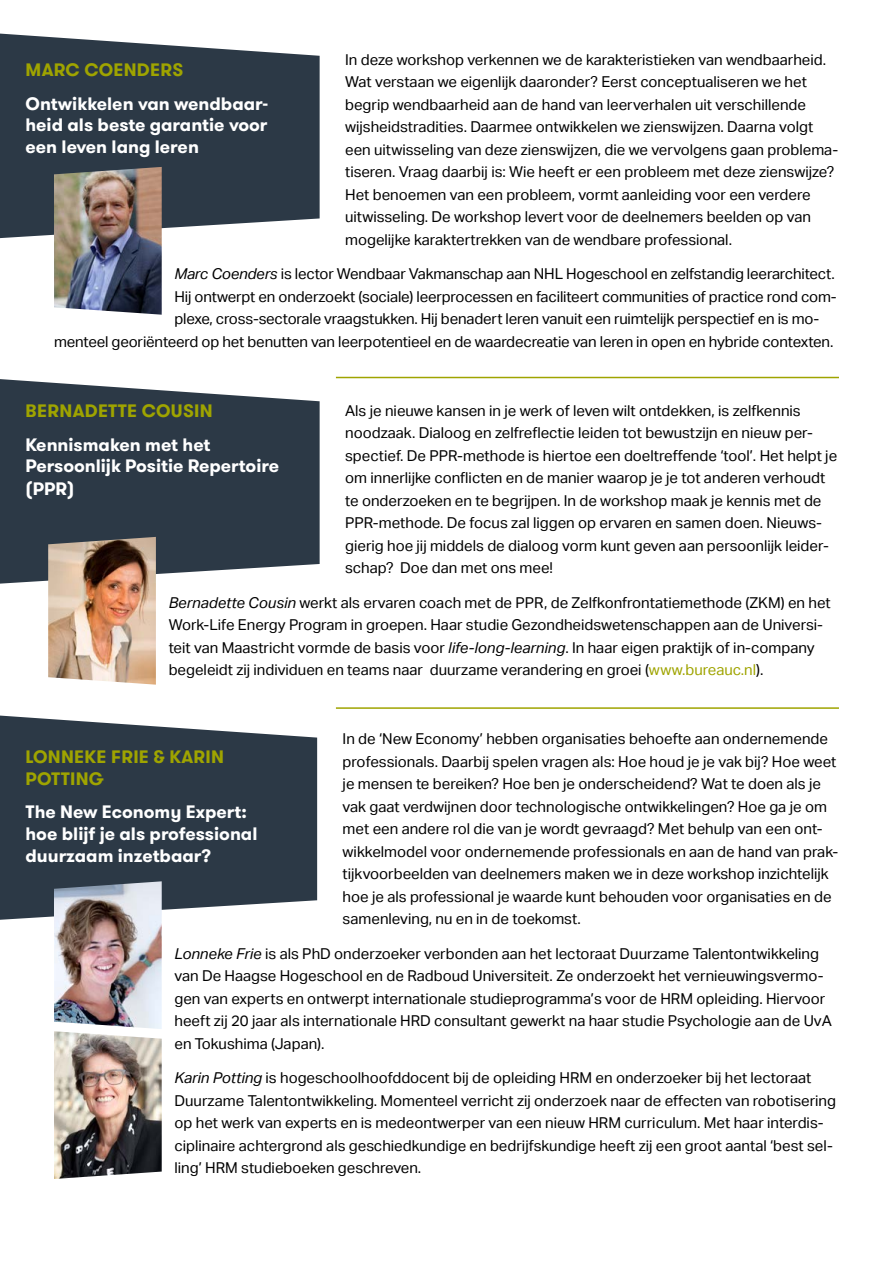
<style>
.page{position:relative;width:893px;height:1263px;background:#fff}
.page>*{position:absolute;margin:0;border:0;box-sizing:border-box;transform-origin:0 0}
.t1{font:700 18px/21.6px "GT Walsheim Pro";color:#fff}
.t2{font:700 18px/21.6px "GT Walsheim Pro";letter-spacing:.015em;color:#9fa400}
.t3{font:15px/22.5px "Aktiv Grotesk";color:#000}
.s1{font-style:italic}
.s2{color:#9fa400}
</style>
<div class="page">
<svg style="left:0;top:715px;width:317px;height:205px;background:#414c58"></svg>
<svg style="left:0;top:379px;width:320px;height:205px;background:#414c58"></svg>
<svg style="left:0;top:34px;width:320px;height:204px;background:#414c58"></svg>
<hr style="left:336px;top:377px;width:503px;height:1px;background:#9fa400">
<hr style="left:336px;top:707px;width:503px;height:2px;background:#9fa400">
<img style="left:54px;top:167px;width:108px;height:148px">
<img style="left:48px;top:537px;width:108px;height:148px">
<img style="left:54px;top:881px;width:108px;height:148px">
<img style="left:54px;top:1031px;width:108px;height:148px">
<p class="t3" style="left:345px;top:48px;width:495px">In deze workshop verkennen we de karakteristieken van wendbaarheid.<br>Wat verstaan we eigenlijk daaronder? Eerst conceptualiseren we het begrip wendbaarheid aan de hand van leerverhalen uit verschillende wijsheidstradities. Daarmee ontwikkelen we zienswijzen. Daarna volgt een uitwisseling van deze zienswijzen, die we vervolgens gaan problema&shy;tiseren. Vraag daarbij is: Wie heeft er een probleem met deze zienswijze?<br>Het benoemen van een probleem, vormt aanleiding voor een verdere uitwisseling. De workshop levert voor de deelnemers beelden op van mogelijke karaktertrekken van de wendbare professional.</p>
<p class="t3" style="left:174px;top:263px;width:662px"><span class="s1">Marc Coenders</span> is lector Wendbaar Vakmanschap aan NHL Hogeschool en zelfstandig leerarchitect.</p>
<p class="t3" style="left:174px;top:285px;width:664px">Hij ontwerpt en onderzoekt (sociale) leerprocessen en faciliteert communities of practice rond com-</p>
<p class="t3" style="left:174px;top:308px;width:646px">plexe, cross-sectorale vraagstukken. Hij benadert leren vanuit een ruimtelijk perspectief en is mo-</p>
<p class="t3" style="left:54px;top:330px;width:781px">menteel georiënteerd op het benutten van leerpotentieel en de waardecreatie van leren in open en hybride contexten.</p>
<p class="t2" style="left:26px;top:59px;width:159px">MARC COENDERS</p>
<p class="t1" style="left:26px;top:93px;width:244px;text-align:justify">Ontwikkelen van wendbaar&shy;heid als beste garantie voor een leven lang leren</p>
<p class="t2" style="left:26px;top:400px;width:189px">BERNADETTE COUSIN</p>
<p class="t1" style="left:26px;top:433px;width:255px;line-height:22px">Kennismaken met het<br>Persoonlijk Positie Repertoire (PPR)</p>
<p class="t3" style="left:345px;top:399px;width:494px">Als je nieuwe kansen in je werk of leven wilt ontdekken, is zelfkennis noodzaak. Dialoog en zelfreflectie leiden tot bewustzijn en nieuw per&shy;spectief. De PPR-methode is hiertoe een doeltreffende ‘tool’. Het helpt je om innerlijke conflicten en de manier waarop je je tot anderen verhoudt te onderzoeken en te begrijpen. In de workshop maak je kennis met de PPR-methode. De focus zal liggen op ervaren en samen doen. Nieuws&shy;gierig hoe jij middels de dialoog vorm kunt geven aan persoonlijk leider&shy;schap? Doe dan met ons mee!</p>
<p class="t3" style="left:169px;top:591px;width:664px"><span class="s1">Bernadette Cousin</span> werkt als ervaren coach met de PPR, de Zelfkonfrontatiemethode (ZKM) en het Work-Life Energy Program in groepen. Haar studie Gezondheidswetenschappen aan de Universi&shy;teit van Maastricht vormde de basis voor <span class="s1">life-long-learning</span>. In haar eigen praktijk of in-company begeleidt zij individuen en teams naar duurzame verandering en groei (<span class="s2">www.bureauc.nl</span>).</p>
<p class="t3" style="left:343px;top:728px;width:497px">In de ‘New Economy’ hebben organisaties behoefte aan ondernemende professionals. Daarbij spelen vragen als: Hoe houd je je vak bij? Hoe weet je mensen te bereiken? Hoe ben je onderscheidend? Wat te doen als je vak gaat verdwijnen door technologische ontwikkelingen? Hoe ga je om met een andere rol die van je wordt gevraagd? Met behulp van een ont&shy;wikkelmodel voor ondernemende professionals en aan de hand van prak&shy;tijkvoorbeelden van deelnemers maken we in deze workshop inzichtelijk hoe je als professional je waarde kunt behouden voor organisaties en de samenleving, nu en in de toekomst.</p>
<p class="t3" style="left:174px;top:942px;width:659px"><span class="s1">Lonneke Frie</span> is als PhD onderzoeker verbonden aan het lectoraat Duurzame Talentontwikkeling van De Haagse Hogeschool en de Radboud Universiteit. Ze onderzoekt het vernieuwingsvermo&shy;gen van experts en ontwerpt internationale studieprogramma’s voor de HRM opleiding. Hiervoor heeft zij 20 jaar als internationale HRD consultant gewerkt na haar studie Psychologie aan de UvA en Tokushima (Japan).</p>
<p class="t3" style="left:174px;top:1067px;width:663px"><span class="s1">Karin Potting</span> is hogeschoolhoofddocent bij de opleiding HRM en onderzoeker bij het lectoraat Duurzame Talentontwikkeling. Momenteel verricht zij onderzoek naar de effecten van robotisering op het werk van experts en is medeontwerper van een nieuw HRM curriculum. Met haar interdis&shy;ciplinaire achtergrond als geschiedkundige en bedrijfskundige heeft zij een groot aantal ‘best sel&shy;ling’ HRM studieboeken geschreven.</p>
<p class="t2" style="left:26px;top:746px;width:200px">LONNEKE FRIE &amp; KARIN<br>POTTING</p>
<p class="t1" style="left:26px;top:801px;width:233px">The New Economy Expert: hoe blijf je als professional duurzaam inzetbaar?</p>
</div>
